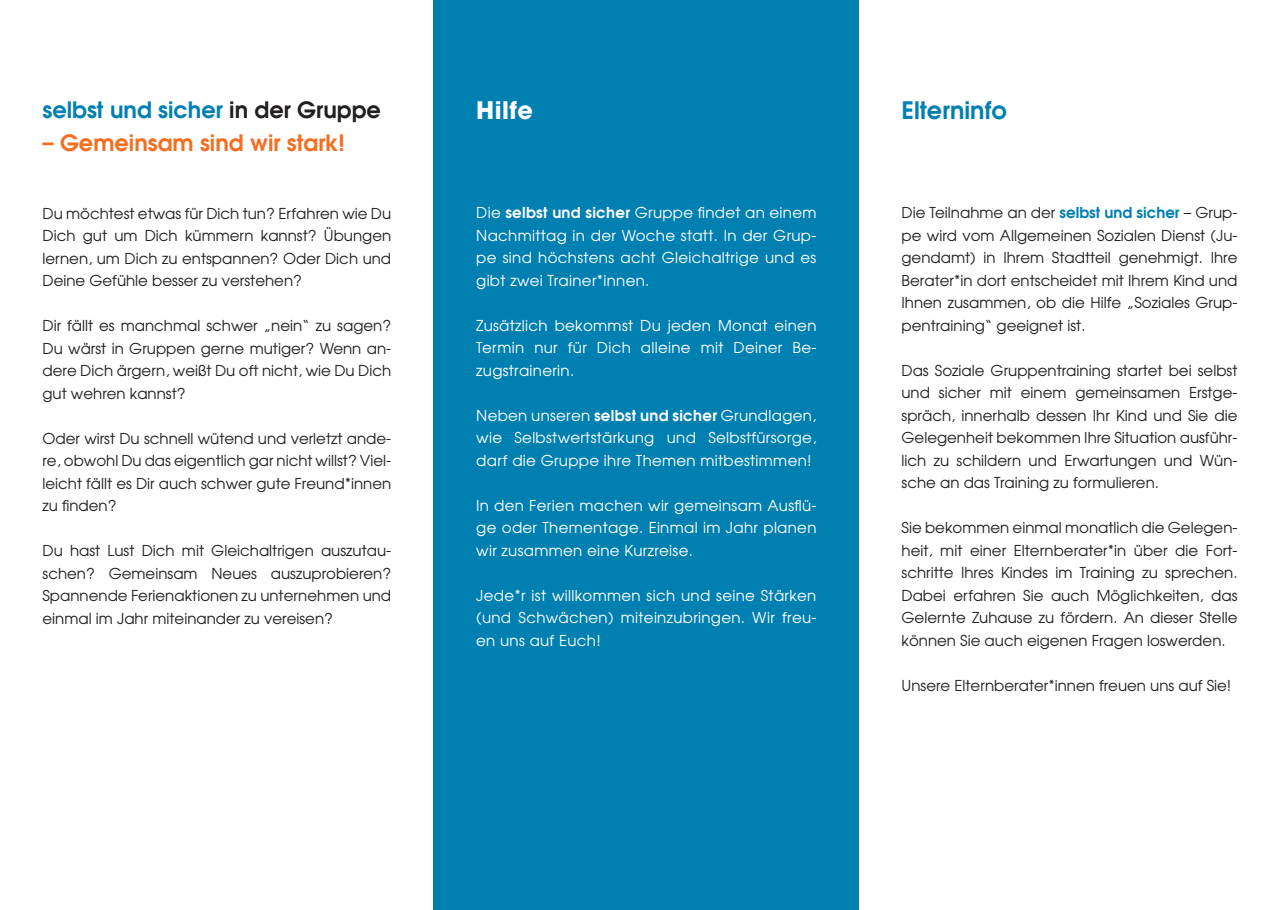
<style>
.page{position:relative;width:1280px;height:910px;background:#fff}
.page>*{position:absolute;margin:0;border:0;box-sizing:border-box;transform-origin:0 0}
.t1{font:600 24px "Avant Garde";color:#007fb1}
.t2{font:700 24px "Avant Garde";letter-spacing:.02em;color:#fff}
.t3{font:600 22.5px "Avant Garde";color:#007fb1}
.t4{font:600 22.5px "Avant Garde";color:#f36e21}
.t5{font:15px/22.5px "Avant Garde";color:#231f20;text-align:justify}
.t6{font:15px/22.5px "Avant Garde";letter-spacing:.02em;color:#fff;text-align:justify}
.s1{color:#231f20}
.s2{font-weight:600}
.s3{font-weight:600;color:#007fb1}
</style>
<div class="page">
<div style="left:434px;top:0;width:425px;height:910px;background:#007fb1"></div>
<h2 class="t3" style="left:43px;top:95px;width:340px">selbst und sicher <span class="s1">in der Gruppe</span></h2>
<h2 class="t4" style="left:43px;top:128px;width:304px">– Gemeinsam sind wir stark!</h2>
<p class="t5" style="left:43px;top:201px;width:350px">Du möchtest etwas für Dich tun? Erfahren wie Du Dich gut um Dich kümmern kannst? Übungen lernen, um Dich zu entspannen? Oder Dich und Deine Gefühle besser zu verstehen?</p>
<p class="t5" style="left:43px;top:314px;width:350px">Dir fällt es manchmal schwer „nein“ zu sagen?<br>Du wärst in Gruppen gerne mutiger? Wenn an&shy;dere Dich ärgern, weißt Du oft nicht, wie Du Dich gut wehren kannst?</p>
<p class="t5" style="left:43px;top:426px;width:350px">Oder wirst Du schnell wütend und verletzt ande&shy;re, obwohl Du das eigentlich gar nicht willst? Viel&shy;leicht fällt es Dir auch schwer gute Freund*innen zu finden?</p>
<p class="t5" style="left:43px;top:539px;width:350px">Du hast Lust Dich mit Gleichaltrigen auszutau&shy;schen? Gemeinsam Neues auszuprobieren?<br>Spannende Ferienaktionen zu unternehmen und einmal im Jahr miteinander zu vereisen?</p>
<h1 class="t2" style="left:476px;top:95px;width:58px">Hilfe</h1>
<p class="t6" style="left:476px;top:201px;width:342px">Die <span class="s2">selbst und sicher</span> Gruppe findet an einem Nachmittag in der Woche statt. In der Grup&shy;pe sind höchstens acht Gleichaltrige und es gibt zwei Trainer*innen.</p>
<p class="t6" style="left:476px;top:314px;width:342px">Zusätzlich bekommst Du jeden Monat einen Termin nur für Dich alleine mit Deiner Be&shy;zugstrainerin.</p>
<p class="t6" style="left:476px;top:404px;width:342px">Neben unseren <span class="s2">selbst und sicher</span> Grundlagen, wie Selbstwertstärkung und Selbstfürsorge, darf die Gruppe ihre Themen mitbestimmen!</p>
<p class="t6" style="left:476px;top:494px;width:342px">In den Ferien machen wir gemeinsam Ausflü&shy;ge oder Thementage. Einmal im Jahr planen wir zusammen eine Kurzreise.</p>
<p class="t6" style="left:476px;top:584px;width:342px">Jede*r ist willkommen sich und seine Stärken (und Schwächen) miteinzubringen. Wir freu&shy;en uns auf Euch!</p>
<h1 class="t1" style="left:901px;top:94px;width:107px">Elterninfo</h1>
<p class="t5" style="left:901px;top:201px;width:337px">Die Teilnahme an der <span class="s3">selbst und sicher</span> – Grup&shy;pe wird vom Allgemeinen Sozialen Dienst (Ju&shy;gendamt) in Ihrem Stadtteil genehmigt. Ihre Berater*in dort entscheidet mit Ihrem Kind und Ihnen zusammen, ob die Hilfe „Soziales Grup&shy;pentraining“ geeignet ist.</p>
<p class="t5" style="left:901px;top:359px;width:337px">Das Soziale Gruppentraining startet bei selbst und sicher mit einem gemeinsamen Erstge&shy;spräch, innerhalb dessen Ihr Kind und Sie die Gelegenheit bekommen Ihre Situation ausführ&shy;lich zu schildern und Erwartungen und Wün&shy;sche an das Training zu formulieren.</p>
<p class="t5" style="left:901px;top:516px;width:337px">Sie bekommen einmal monatlich die Gelegen&shy;heit, mit einer Elternberater*in über die Fort&shy;schritte Ihres Kindes im Training zu sprechen.<br>Dabei erfahren Sie auch Möglichkeiten, das Gelernte Zuhause zu fördern. An dieser Stelle können Sie auch eigenen Fragen loswerden.</p>
<p class="t5" style="left:901px;top:674px;width:331px">Unsere Elternberater*innen freuen uns auf Sie!</p>
</div>
